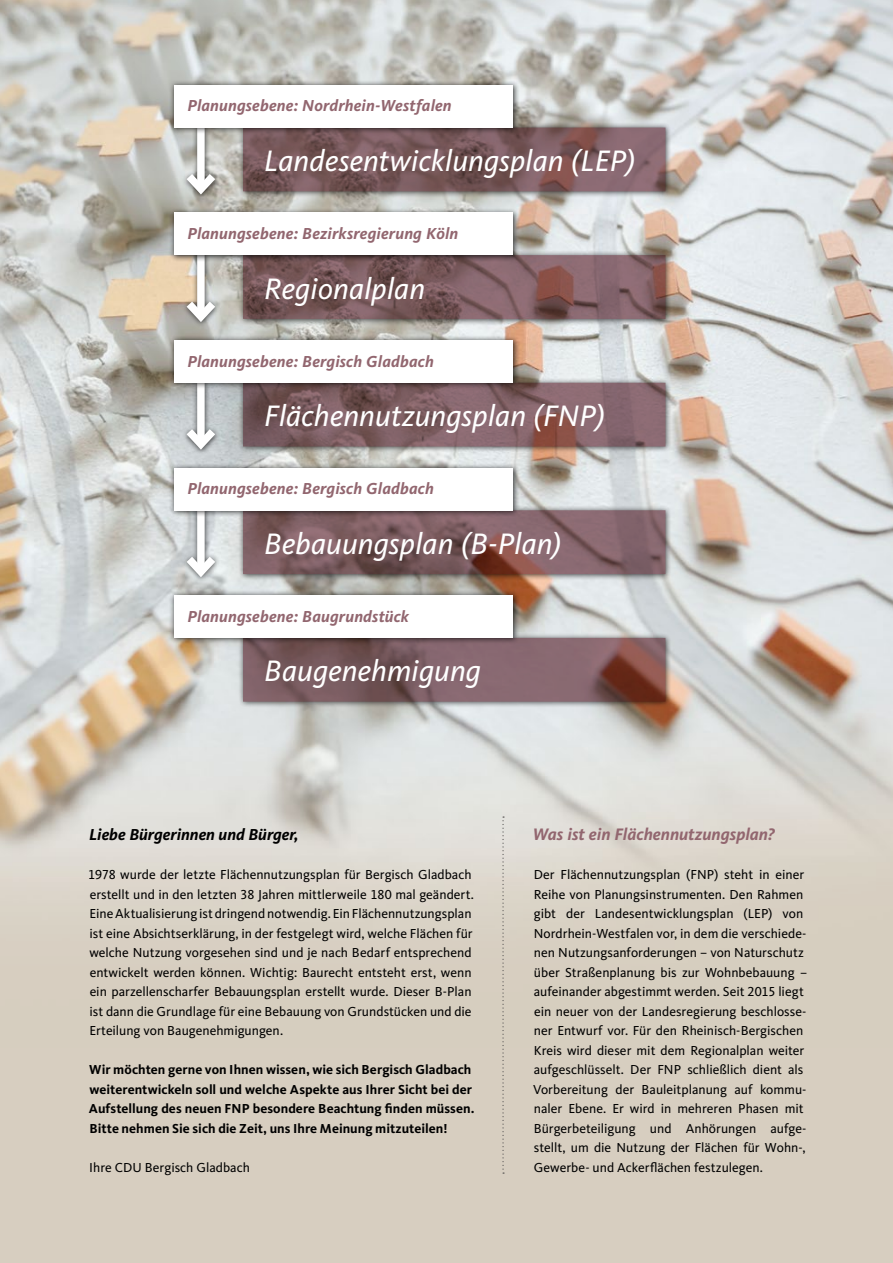
<style>
.page{position:relative;width:893px;height:1263px;background:#d7cec0}
.page>*{position:absolute;margin:0;border:0;box-sizing:border-box;transform-origin:0 0}
.t1{font:italic 30.6px "CDU Kievit Tab";letter-spacing:.005em;color:#fff}
.t2{font:italic 700 17.25px "CDU Kievit Tab";color:#92666f}
.t3{font:italic 700 16.5px "CDU Kievit Tab";letter-spacing:.01em;color:#92666f}
.t4{font:italic 700 16.5px "CDU Kievit";color:#000}
.t5{font:13.5px/19.5px "CDU Kievit Tab";color:#000}
.t6{font:700 13.5px/19.5px "CDU Kievit Tab";color:#000}
</style>
<div class="page">
<img style="left:0;top:0;width:893px;height:898px">
<div style="left:182px;top:122px;width:39px;height:79px;background:#000;opacity:.75"></div>
<div style="left:197px;top:126px;width:8px;height:63px;background:#fff"></div>
<svg style="left:179px;top:166px;width:44px;height:34px"></svg>
<div style="left:182px;top:377px;width:39px;height:79px;background:#000;opacity:.75"></div>
<div style="left:197px;top:382px;width:8px;height:62px;background:#fff"></div>
<svg style="left:179px;top:421px;width:44px;height:34px"></svg>
<div style="left:182px;top:249px;width:39px;height:79px;background:#000;opacity:.75"></div>
<div style="left:197px;top:254px;width:8px;height:63px;background:#fff"></div>
<svg style="left:179px;top:294px;width:44px;height:34px"></svg>
<div style="left:182px;top:504px;width:39px;height:79px;background:#000;opacity:.75"></div>
<div style="left:197px;top:509px;width:8px;height:63px;background:#fff"></div>
<svg style="left:179px;top:549px;width:44px;height:34px"></svg>
<svg style="left:502px;top:816px;width:2px;height:358px"></svg>
<div style="left:238px;top:123px;width:434px;height:75px;background:#000;opacity:.75"></div>
<svg style="left:243px;top:128px;width:422px;height:63px;background:#7a5a5d"></svg>
<div style="left:238px;top:250px;width:434px;height:76px;background:#000;opacity:.75"></div>
<svg style="left:243px;top:255px;width:422px;height:64px;background:#7b5b5e"></svg>
<div style="left:238px;top:505px;width:434px;height:76px;background:#000;opacity:.75"></div>
<svg style="left:243px;top:510px;width:422px;height:64px;background:#7e5d61"></svg>
<div style="left:238px;top:378px;width:434px;height:75px;background:#000;opacity:.75"></div>
<svg style="left:243px;top:383px;width:422px;height:63px;background:#7f5e63"></svg>
<div style="left:238px;top:633px;width:434px;height:75px;background:#000;opacity:.75"></div>
<svg style="left:243px;top:638px;width:422px;height:64px;background:#7d5b5f"></svg>
<div style="left:169px;top:80px;width:351px;height:54px;background:#000;opacity:.75"></div>
<div style="left:174px;top:85px;width:339px;height:43px;background:#fff"></div>
<div style="left:169px;top:208px;width:351px;height:54px;background:#000;opacity:.75"></div>
<div style="left:174px;top:213px;width:339px;height:42px;background:#fff"></div>
<div style="left:169px;top:463px;width:351px;height:54px;background:#000;opacity:.75"></div>
<div style="left:174px;top:468px;width:339px;height:42px;background:#fff"></div>
<div style="left:169px;top:335px;width:351px;height:54px;background:#000;opacity:.75"></div>
<div style="left:174px;top:340px;width:339px;height:43px;background:#fff"></div>
<div style="left:169px;top:590px;width:351px;height:54px;background:#000;opacity:.75"></div>
<div style="left:174px;top:595px;width:339px;height:43px;background:#fff"></div>
<p class="t3" style="left:187px;top:96px;width:266px">Planungsebene: Nordrhein-Westfalen</p>
<h1 class="t1" style="left:264px;top:143px;width:372px">Landesentwicklungsplan (LEP)</h1>
<p class="t3" style="left:187px;top:224px;width:272px">Planungsebene: Bezirksregierung Köln</p>
<h1 class="t1" style="left:264px;top:270px;width:163px">Regionalplan</h1>
<p class="t3" style="left:187px;top:351px;width:248px">Planungsebene: Bergisch Gladbach</p>
<h1 class="t1" style="left:264px;top:398px;width:342px">Flächennutzungsplan (FNP)</h1>
<p class="t3" style="left:187px;top:479px;width:248px">Planungsebene: Bergisch Gladbach</p>
<h1 class="t1" style="left:264px;top:526px;width:298px">Bebauungsplan (B-Plan)</h1>
<p class="t3" style="left:187px;top:606px;width:223px">Planungsebene: Baugrundstück</p>
<h1 class="t1" style="left:264px;top:653px;width:218px">Baugenehmigung</h1>
<p class="t4" style="left:89px;top:825px;width:211px">Liebe Bürgerinnen und Bürger,</p>
<p class="t5" style="left:88px;top:865px;width:387px">1978 wurde der letzte Flächennutzungsplan für Bergisch Gladbach erstellt und in den letzten 38 Jahren mittlerweile 180 mal geändert.<br>Eine Aktualisierung ist dringend notwendig. Ein Flächennutzungsplan ist eine Absichtserklärung, in der festgelegt wird, welche Flächen für welche Nutzung vorgesehen sind und je nach Bedarf entsprechend entwickelt werden können. Wichtig: Baurecht entsteht erst, wenn ein parzellenscharfer Bebauungsplan erstellt wurde. Dieser B-Plan ist dann die Grundlage für eine Bebauung von Grundstücken und die Erteilung von Baugenehmigungen.</p>
<p class="t6" style="left:89px;top:1060px;width:387px">Wir möchten gerne von Ihnen wissen, wie sich Bergisch Gladbach weiterentwickeln soll und welche Aspekte aus Ihrer Sicht bei der Aufstellung des neuen FNP besondere Beachtung finden müssen.<br>Bitte nehmen Sie sich die Zeit, uns Ihre Meinung mitzuteilen!</p>
<p class="t5" style="left:89px;top:1158px;width:162px">Ihre CDU Bergisch Gladbach</p>
<p class="t2" style="left:533px;top:824px;width:244px">Was ist ein Flächennutzungsplan?</p>
<p class="t5" style="left:533px;top:865px;width:276px">Der Flächennutzungsplan (FNP) steht in einer Reihe von Planungsinstrumenten. Den Rahmen gibt der Landesentwicklungsplan (LEP) von Nordrhein-Westfalen vor, in dem die verschiede&shy;nen Nutzungsanforderungen – von Naturschutz über Straßenplanung bis zur Wohnbebauung – aufeinander abgestimmt werden. Seit 2015 liegt ein neuer von der Landesregierung beschlosse&shy;ner Entwurf vor. Für den Rheinisch-Bergischen Kreis wird dieser mit dem Regionalplan weiter aufgeschlüsselt. Der FNP schließlich dient als Vorbereitung der Bauleitplanung auf kommu&shy;naler Ebene. Er wird in mehreren Phasen mit Bürgerbeteiligung und Anhörungen aufge&shy;stellt, um die Nutzung der Flächen für Wohn-, Gewerbe- und Ackerflächen festzulegen.</p>
</div>
